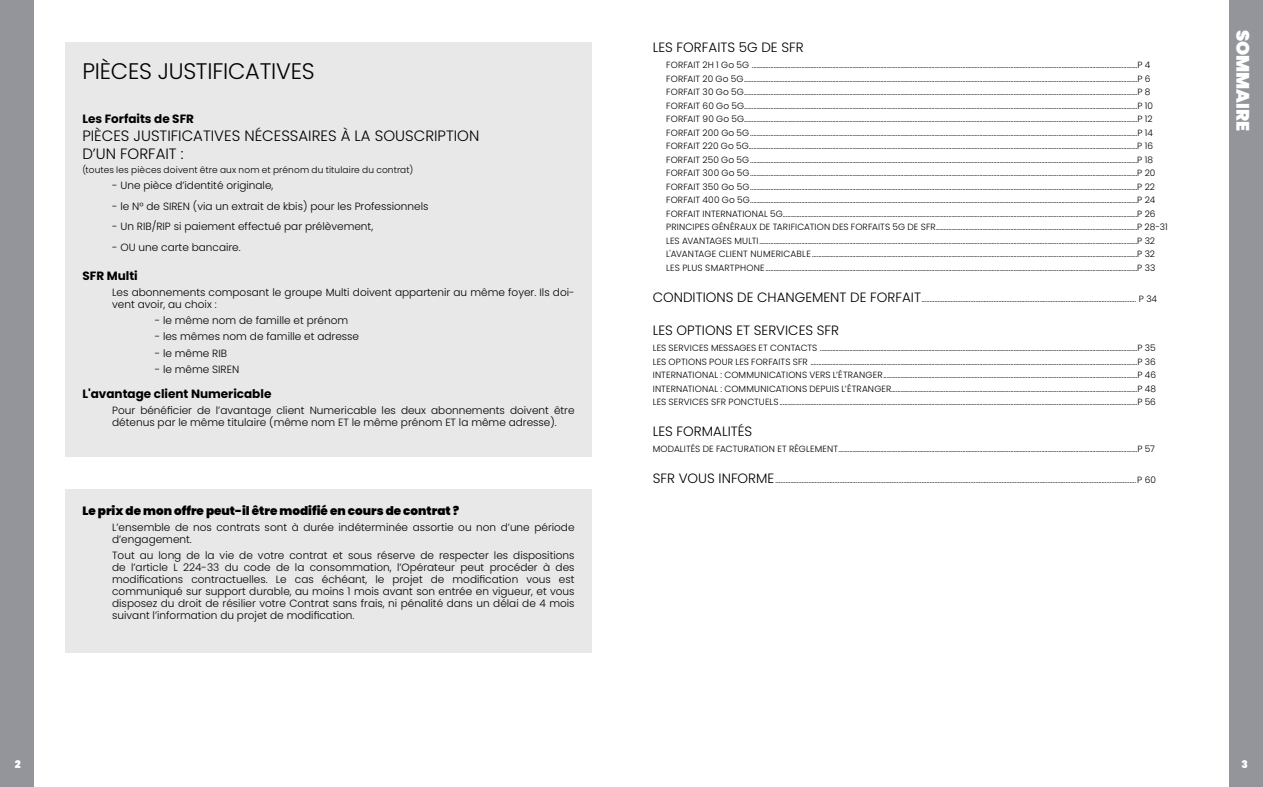
<style>
.page{position:relative;width:1263px;height:787px;background:#fff}
.page>*{position:absolute;margin:0;border:0;box-sizing:border-box;transform-origin:0 0}
.t1{font:300 22.5px "Poppins";letter-spacing:-.01em;color:#000}
.t2{font:900 18px "Poppins";color:#fff}
.t3{font:300 15px/18px "Poppins";color:#000}
.t4{font:300 13.5px "Poppins";color:#000}
.t5{font:700 12px "Poppins";color:#000}
.t6{font:900 12px "Poppins";color:#000}
.t7{font:300 10.5px/12px "Poppins";color:#000}
.t8{font:900 10.5px "Poppins";color:#fff}
.t9{font:300 9px/13.5px "Poppins";letter-spacing:.01em;color:#000}
.s1{font-size:13.5px}
</style>
<div class="page">
<div style="left:0;top:0;width:38px;height:787px;background:#93959b"></div>
<div style="left:1225px;top:0;width:38px;height:787px;background:#93959b"></div>
<div style="left:34px;top:0;width:1195px;height:787px;background:#fff"></div>
<div style="left:65px;top:43px;width:527px;height:414px;background:#e8e8e8"></div>
<div style="left:65px;top:489px;width:527px;height:163px;background:#e8e8e8"></div>
<h1 class="t1" style="left:82px;top:58px;width:234px">PIÈCES JUSTIFICATIVES</h1>
<h3 class="t5" style="left:82px;top:111px;width:113px">Les Forfaits de SFR</h3>
<h3 class="t3" style="left:82px;top:126px;width:398px">PIÈCES JUSTIFICATIVES NÉCESSAIRES À LA SOUSCRIPTION<br>D’UN FORFAIT :</h3>
<p class="t9" style="left:82px;top:163px;width:332px">(toutes les pièces doivent être aux nom et prénom du titulaire du contrat)</p>
<p class="t7" style="left:112px;top:179px;width:163px">- Une pièce d’identité originale,</p>
<p class="t7" style="left:112px;top:200px;width:318px">- le N° de SIREN (via un extrait de kbis) pour les Professionnels</p>
<p class="t7" style="left:112px;top:220px;width:262px">- Un RIB/RIP si paiement effectué par prélèvement,</p>
<p class="t7" style="left:112px;top:241px;width:130px">- OU une carte bancaire.</p>
<h3 class="t5" style="left:82px;top:268px;width:57px">SFR Multi</h3>
<p class="t7" style="left:112px;top:286px;width:464px">Les abonnements composant le groupe Multi doivent appartenir au même foyer. Ils doi&shy;vent avoir, au choix :</p>
<p class="t7" style="left:155px;top:314px;width:195px">- le même nom de famille et prénom</p>
<p class="t7" style="left:155px;top:331px;width:206px">- les mêmes nom de famille et adresse</p>
<p class="t7" style="left:155px;top:347px;width:74px">- le même RIB</p>
<p class="t7" style="left:155px;top:363px;width:86px">- le même SIREN</p>
<h3 class="t5" style="left:82px;top:386px;width:190px">L'avantage client Numericable</h3>
<p class="t7" style="left:112px;top:404px;width:464px">Pour bénéficier de l’avantage client Numericable les deux abonnements doivent être détenus par le même titulaire (même nom ET le même prénom ET la même adresse).</p>
<h3 class="t6" style="left:82px;top:503px;width:378px">Le prix de mon offre peut-il être modifié en cours de contrat ?</h3>
<p class="t7" style="left:112px;top:521px;width:464px">L’ensemble de nos contrats sont à durée indéterminée assortie ou non d’une période d’engagement.</p>
<p class="t7" style="left:112px;top:549px;width:464px;text-align:justify">Tout au long de la vie de votre contrat et sous réserve de respecter les dispositions de l’article L 224-33 du code de la consommation, l’Opérateur peut procéder à des modifications contractuelles. Le cas échéant, le projet de modification vous est communiqué sur support durable, au moins 1 mois avant son entrée en vigueur, et vous disposez du droit de résilier votre Contrat sans frais, ni pénalité dans un délai de 4 mois suivant l’information du projet de modification.</p>
<h3 class="t4" style="left:653px;top:40px;width:153px">LES FORFAITS 5G DE SFR</h3>
<p class="t9" style="left:666px;top:58px;width:503px">FORFAIT 2H 1 Go 5G .........................................................................................................................................................................................................................................................P 4<br>FORFAIT 20 Go 5G..............................................................................................................................................................................................................................................................P 6<br>FORFAIT 30 Go 5G..............................................................................................................................................................................................................................................................P 8<br>FORFAIT 60 Go 5G..............................................................................................................................................................................................................................................................P 10<br>FORFAIT 90 Go 5G..............................................................................................................................................................................................................................................................P 12<br>FORFAIT 200 Go 5G..........................................................................................................................................................................................................................................................P 14<br>FORFAIT 220 Go 5G...........................................................................................................................................................................................................................................................P 16<br>FORFAIT 250 Go 5G..........................................................................................................................................................................................................................................................P 18<br>FORFAIT 300 Go 5G..........................................................................................................................................................................................................................................................P 20<br>FORFAIT 350 Go 5G..........................................................................................................................................................................................................................................................P 22<br>FORFAIT 400 Go 5G..........................................................................................................................................................................................................................................................P 24<br>FORFAIT INTERNATIONAL 5G.....................................................................................................................................................................................................................................P 26<br>PRINCIPES GÉNÉRAUX DE TARIFICATION DES FORFAITS 5G DE SFR..................................................................................................................................P 28-31<br>LES AVANTAGES MULTI....................................................................................................................................................................................................................................................P 32<br>L'AVANTAGE CLIENT NUMERICABLE ..................................................................................................................................................................................................................P 32<br>LES PLUS SMARTPHONE................................................................................................................................................................................................................................................P 33</p>
<p class="t9" style="left:653px;top:292px;width:506px"><span class="s1">CONDITIONS DE CHANGEMENT DE FORFAIT</span>................................................................................................................................... P 34</p>
<h3 class="t4" style="left:653px;top:323px;width:188px">LES OPTIONS ET SERVICES SFR</h3>
<p class="t9" style="left:653px;top:341px;width:505px;text-align:justify">LES SERVICES MESSAGES ET CONTACTS .............................................................................................................................................................................................................P 35<br>LES OPTIONS POUR LES FORFAITS SFR ...................................................................................................................................................................................................................P 36<br>INTERNATIONAL : COMMUNICATIONS VERS L’ÉTRANGER....................................................................................................................................................................P 46<br>INTERNATIONAL : COMMUNICATIONS DEPUIS L’ÉTRANGER...............................................................................................................................................................P 48<br>LES SERVICES SFR PONCTUELS.......................................................................................................................................................................................................................................P 56</p>
<h3 class="t4" style="left:653px;top:424px;width:101px">LES FORMALITÉS</h3>
<p class="t9" style="left:653px;top:442px;width:504px">MODALITÉS DE FACTURATION ET RÈGLEMENT.................................................................................................................................................................................................P 57</p>
<p class="t9" style="left:653px;top:473px;width:505px"><span class="s1">SFR VOUS INFORME</span>............................................................................................................................................................................................................................ P 60</p>
<h2 class="t2" style="left:1253px;top:30px;width:103px;rotate:90deg">SOMMAIRE</h2>
<p class="t8" style="left:15px;top:758px;width:7px">2</p>
<p class="t8" style="left:1241px;top:758px;width:8px">3</p>
</div>
